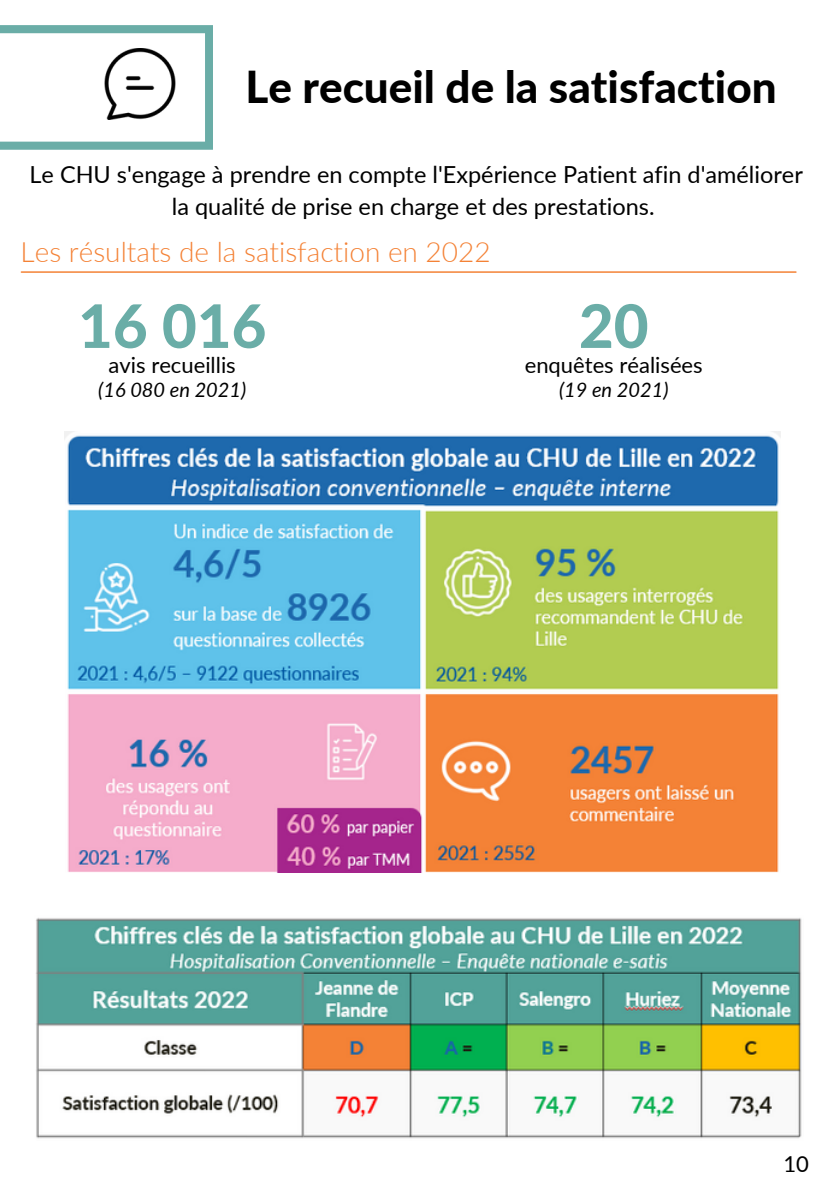
<style>
.page{position:relative;width:839px;height:1191px;background:#fff}
.page>*{position:absolute;margin:0;border:0;box-sizing:border-box;transform-origin:0 0}
.t1{font:800 60px "Lato";color:#6aada7}
.t2{font:800 44px "Lato";color:#000}
.t3{font:300 28px "Lato";color:#f48236}
.t4{font:23.4px/31.6px "Lato";color:#000;text-align:center}
.t5{font:22px "Lato";color:#000}
.t6{font:italic 20px "Lato";color:#000}
</style>
<div class="page">
<hr style="left:21px;top:271px;width:774px;height:2px;background:#f48236">
<svg style="left:0;top:25px;width:213px;height:125px"></svg>
<img style="left:104px;top:49px;width:71px;height:70px">
<img style="left:65px;top:431px;width:715px;height:441px">
<img style="left:36px;top:918px;width:766px;height:221px">
<p class="t2" style="left:245px;top:60px;width:532px">Le recueil de la satisfaction</p>
<p class="t4" style="left:30px;top:159px;width:774px">Le CHU s'engage à prendre en compte l'Expérience Patient afin d'améliorer la qualité de prise en charge et des prestations.</p>
<p class="t3" style="left:21px;top:234px;width:471px">Les résultats de la satisfaction en 2022</p>
<p class="t1" style="left:78px;top:289px;width:190px">16 016</p>
<p class="t1" style="left:579px;top:289px;width:71px">20</p>
<p class="t5" style="left:109px;top:351px;width:129px">avis recueillis</p>
<p class="t6" style="left:98px;top:377px;width:149px">(16 080 en 2021)</p>
<p class="t5" style="left:524px;top:351px;width:179px">enquêtes réalisées</p>
<p class="t6" style="left:559px;top:377px;width:111px">(19 en 2021)</p>
<p class="t5" style="left:783px;top:1150px;width:27px">10</p>
</div>
